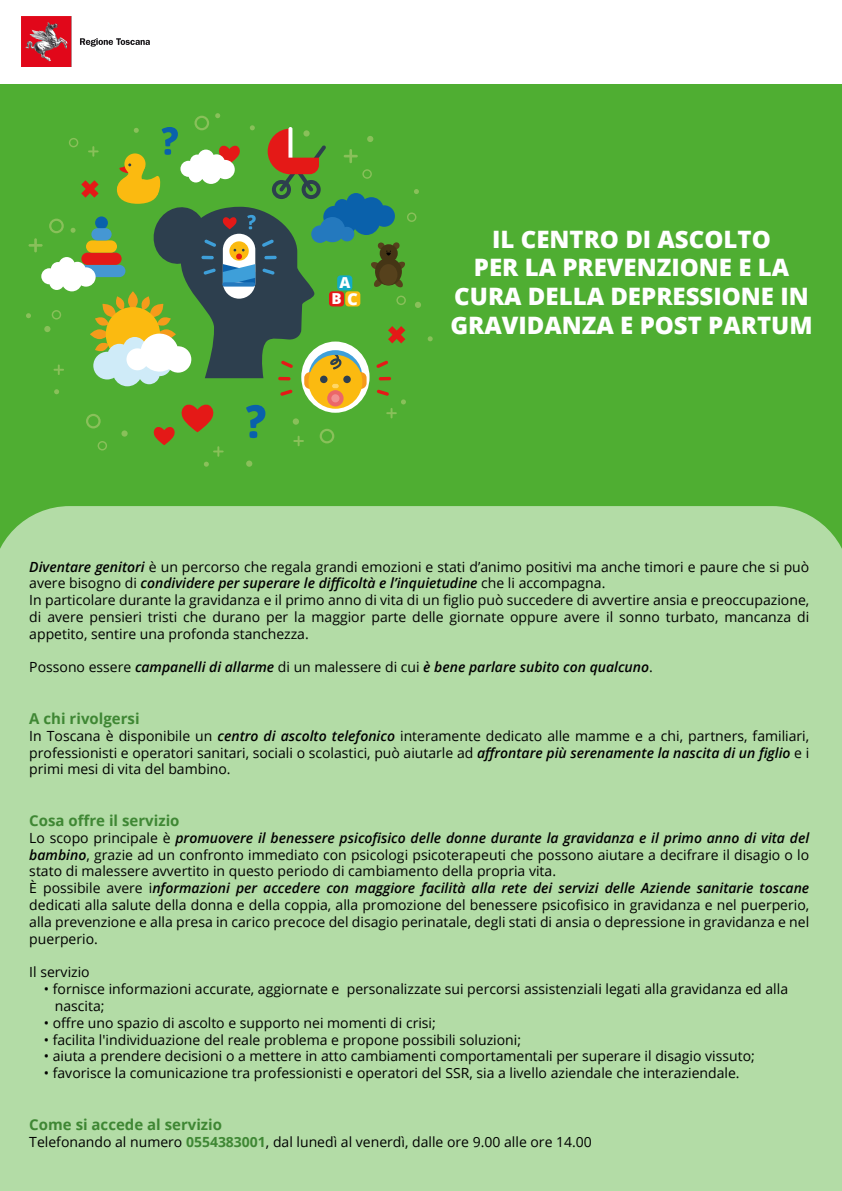
<style>
.page{position:relative;width:842px;height:1191px;background:#fff}
.page>*{position:absolute;margin:0;border:0;box-sizing:border-box;transform-origin:0 0}
.t1{font:800 24px/28.8px "Open Sans";color:#fff;text-align:center}
.t2{font:800 15.1px/16.3px "Open Sans";color:#fff;text-align:center}
.t3{font:700 15px "Open Sans";color:#3f8734}
.t4{font:14px/16.8px "Open Sans";color:#000}
.t5{font:italic 600 14px "Open Sans";color:#000}
.s1{font-size:16.5px}
.s2{font-weight:600;font-style:italic}
.s3{font-weight:400;font-style:normal}
.s4{font-weight:700;color:#3f8734}
</style>
<div class="page">
<div style="left:0;top:74px;width:842px;height:1117px;background:#4fae32"></div>
<div style="left:0;top:506px;width:842px;height:685px;background:#b3dca6"></div>
<svg style="left:428px;top:336px;width:5px;height:5px"></svg>
<svg style="left:26px;top:113px;width:395px;height:354px"></svg>
<div style="left:379px;top:264px;width:18px;height:21px;background:#56411c;border-radius:50%"></div>
<div style="left:0;top:0;width:842px;height:83px;background:#fff"></div>
<img style="left:21px;top:16px;width:129px;height:51px">
<p class="t2" style="left:331px;top:274px;width:28px">A<br>B <span class="s1">C</span></p>
<h1 class="t1" style="left:450px;top:223px;width:364px">IL CENTRO DI ASCOLTO<br>PER LA PREVENZIONE E LA<br>CURA DELLA DEPRESSIONE IN<br>GRAVIDANZA E POST PARTUM</h1>
<p class="t4" style="left:29px;top:557px;width:781px"><span class="s2">Diventare genitori</span> è un percorso che regala grandi emozioni e stati d’animo positivi ma anche timori e paure che si può avere bisogno di <span class="s2">condividere per superare le difficoltà e l’inquietudine</span> che li accompagna.<br>In particolare durante la gravidanza e il primo anno di vita di un figlio può succedere di avvertire ansia e preoccupazione, di avere pensieri tristi che durano per la maggior parte delle giornate oppure avere il sonno turbato, mancanza di appetito, sentire una profonda stanchezza.</p>
<p class="t5" style="left:29px;top:657px;width:625px"><span class="s3">Possono essere</span> campanelli di allarme <span class="s3">di un malessere di cui</span> è bene parlare subito con qualcuno<span class="s3">.</span></p>
<p class="t3" style="left:29px;top:708px;width:112px">A chi rivolgersi</p>
<p class="t4" style="left:29px;top:727px;width:781px;text-align:justify">In Toscana è disponibile un <span class="s2">centro di ascolto telefonico</span> interamente dedicato alle mamme e a chi, partners, familiari, professionisti e operatori sanitari, sociali o scolastici, può aiutarle ad <span class="s2">affrontare più serenamente la nascita di un figlio</span> e i primi mesi di vita del bambino.</p>
<p class="t3" style="left:29px;top:810px;width:152px">Cosa offre il servizio</p>
<p class="t4" style="left:29px;top:829px;width:781px">Lo scopo principale è <span class="s2">promuovere il benessere psicofisico delle donne durante la gravidanza e il primo anno di vita del bambino</span>, grazie ad un confronto immediato con psicologi psicoterapeuti che possono aiutare a decifrare il disagio o lo stato di malessere avvertito in questo periodo di cambiamento della propria vita.<br>È possibile avere i<span class="s2">nformazioni per accedere con maggiore facilità alla rete dei servizi delle Aziende sanitarie toscane </span>dedicati alla salute della donna e della coppia, alla promozione del benessere psicofisico in gravidanza e nel puerperio, alla prevenzione e alla presa in carico precoce del disagio perinatale, degli stati di ansia o depressione in gravidanza e nel puerperio.</p>
<p class="t4" style="left:29px;top:963px;width:62px">Il servizio</p>
<p class="t4" style="left:55px;top:980px;width:735px;text-indent:-11px">• fornisce informazioni accurate, aggiornate e personalizzate sui percorsi assistenziali legati alla gravidanza ed alla nascita;</p>
<p class="t4" style="left:44px;top:1013px;width:393px">• offre uno spazio di ascolto e supporto nei momenti di crisi;</p>
<p class="t4" style="left:44px;top:1030px;width:479px">• facilita l'individuazione del reale problema e propone possibili soluzioni;</p>
<p class="t4" style="left:44px;top:1047px;width:712px">• aiuta a prendere decisioni o a mettere in atto cambiamenti comportamentali per superare il disagio vissuto;</p>
<p class="t4" style="left:44px;top:1064px;width:697px">• favorisce la comunicazione tra professionisti e operatori del SSR, sia a livello aziendale che interaziendale.</p>
<p class="t3" style="left:29px;top:1113px;width:194px">Come si accede al servizio</p>
<p class="t4" style="left:29px;top:1132px;width:564px">Telefonando al numero <span class="s4">0554383001</span>, dal lunedì al venerdì, dalle ore 9.00 alle ore 14.00</p>
</div>
